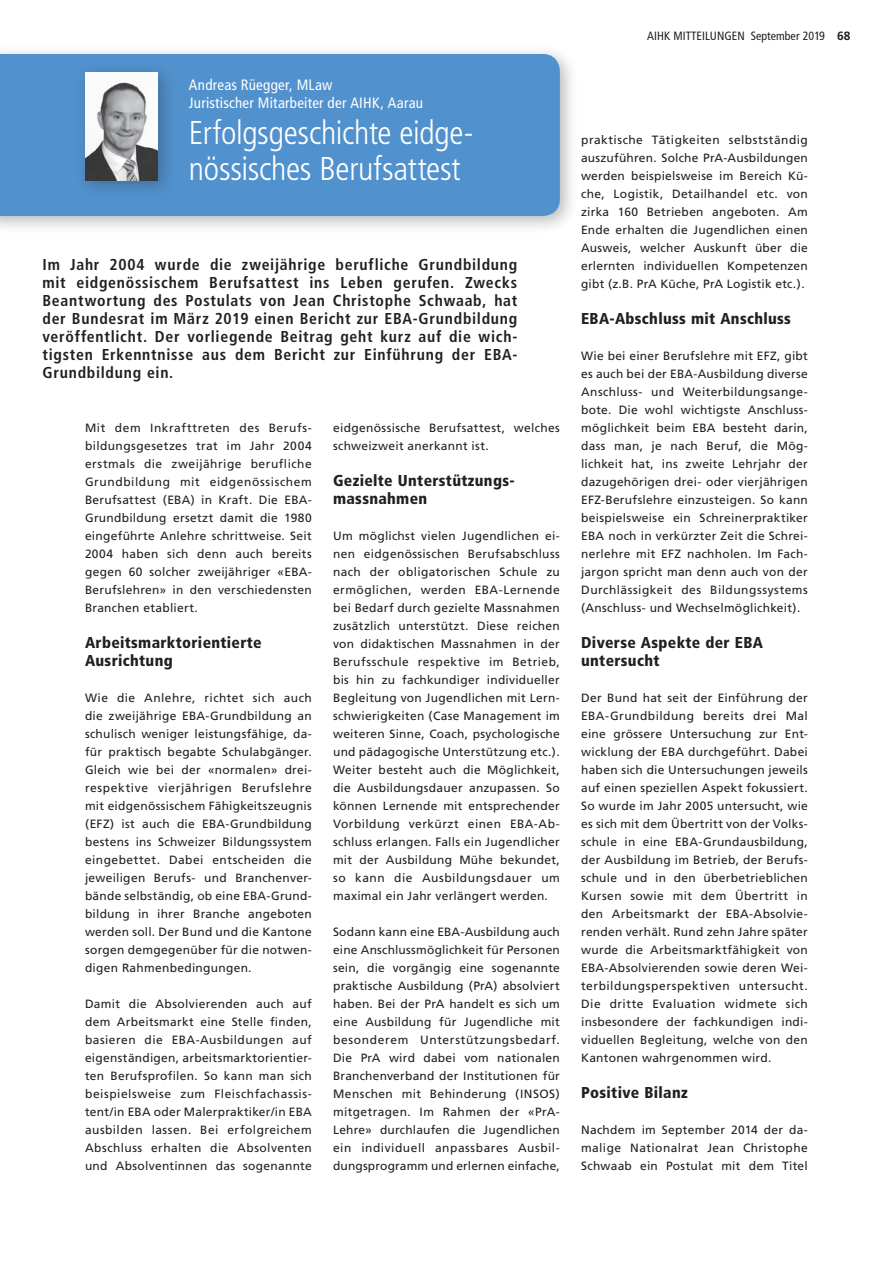
<style>
.page{position:relative;width:893px;height:1263px;background:#fff}
.page>*{position:absolute;margin:0;border:0;box-sizing:border-box;transform-origin:0 0}
.t1{font:300 condensed 33px/36px "Frutiger";letter-spacing:-.01em;color:#fff}
.t2{font:700 condensed 15.75px/18px "Frutiger";letter-spacing:.045em;color:#231f20;text-align:justify}
.t3{font:900 condensed 15.75px/18px "Frutiger";letter-spacing:.02em;color:#231f20}
.t4{font:condensed 15px/18px "Frutiger";letter-spacing:.015em;color:#fff}
.t5{font:12px/18px "Frutiger";letter-spacing:.025em;color:#231f20;text-align:justify}
.t6{font:condensed 12px "Frutiger";color:#231f20}
.s1{font-family:"Frutiger LT";font-weight:700;font-stretch:normal}
</style>
<div class="page">
<div style="left:0;top:44px;width:578px;height:191px;background:#231f20;opacity:.3"></div>
<div style="left:0;top:54px;width:560px;height:162px;background:#5191cd"></div>
<div style="left:75px;top:62px;width:101px;height:137px;background:#231f20;opacity:.3"></div>
<img style="left:85px;top:72px;width:73px;height:108px">
<p class="t4" style="left:189px;top:76px;width:235px">Andreas Rüegger, MLaw<br>Juristischer Mitarbeiter der AIHK, Aarau</p>
<h1 class="t1" style="left:189px;top:115px;width:283px">Erfolgsgeschichte eidge&shy;nössisches Berufsattest</h1>
<p class="t2" style="left:43px;top:256px;width:476px">Im Jahr 2004 wurde die zweijährige berufliche Grundbildung mit eidgenössischem Berufsattest ins Leben gerufen. Zwecks Beantwortung des Postulats von Jean Christophe Schwaab, hat der Bundesrat im März 2019 einen Bericht zur EBA-Grundbildung veröffentlicht. Der vorliegende Beitrag geht kurz auf die wich&shy;tigsten Erkenntnisse aus dem Bericht zur Einführung der EBA-Grundbildung ein.</p>
<p class="t5" style="left:85px;top:419px;width:228px">Mit dem Inkrafttreten des Berufs&shy;bildungsgesetzes trat im Jahr 2004 erstmals die zweijährige berufliche Grundbildung mit eidgenössischem Berufsattest (EBA) in Kraft. Die EBA-Grundbildung ersetzt damit die 1980 eingeführte Anlehre schrittweise. Seit 2004 haben sich denn auch bereits gegen 60 solcher zweijähriger «EBA-Berufslehren» in den verschiedensten Branchen etabliert.</p>
<h2 class="t3" style="left:85px;top:633px;width:178px">Arbeitsmarktorientierte<br>Ausrichtung</h2>
<p class="t5" style="left:85px;top:689px;width:228px">Wie die Anlehre, richtet sich auch die zweijährige EBA-Grundbildung an schulisch weniger leistungsfähige, da&shy;für praktisch begabte Schulabgänger.<br>Gleich wie bei der «normalen» drei&shy;respektive vierjährigen Berufslehre mit eidgenössischem Fähigkeitszeugnis (EFZ) ist auch die EBA-Grundbildung bestens ins Schweizer Bildungssystem eingebettet. Dabei entscheiden die jeweiligen Berufs- und Branchenver&shy;bände selbständig, ob eine EBA-Grund&shy;bildung in ihrer Branche angeboten werden soll. Der Bund und die Kantone sorgen demgegenüber für die notwen&shy;digen Rahmenbedingungen.</p>
<p class="t5" style="left:85px;top:995px;width:228px">Damit die Absolvierenden auch auf dem Arbeitsmarkt eine Stelle finden, basieren die EBA-Ausbildungen auf eigenständigen, arbeitsmarktorientier&shy;ten Berufsprofilen. So kann man sich beispielsweise zum Fleischfachassis&shy;tent/in EBA oder Malerpraktiker/in EBA ausbilden lassen. Bei erfolgreichem Abschluss erhalten die Absolventen und Absolventinnen das sogenannte</p>
<p class="t5" style="left:333px;top:419px;width:228px">eidgenössische Berufsattest, welches schweizweit anerkannt ist.</p>
<h2 class="t3" style="left:333px;top:471px;width:183px">Gezielte Unterstützungs&shy;massnahmen</h2>
<p class="t5" style="left:333px;top:527px;width:228px">Um möglichst vielen Jugendlichen ei&shy;nen eidgenössischen Berufsabschluss nach der obligatorischen Schule zu ermöglichen, werden EBA-Lernende bei Bedarf durch gezielte Massnahmen zusätzlich unterstützt. Diese reichen von didaktischen Massnahmen in der Berufsschule respektive im Betrieb, bis hin zu fachkundiger individueller Begleitung von Jugendlichen mit Lern&shy;schwierigkeiten (Case Management im weiteren Sinne, Coach, psychologische und pädagogische Unterstützung etc.).<br>Weiter besteht auch die Möglichkeit, die Ausbildungsdauer anzupassen. So können Lernende mit entsprechender Vorbildung verkürzt einen EBA-Ab&shy;schluss erlangen. Falls ein Jugendlicher mit der Ausbildung Mühe bekundet, so kann die Ausbildungsdauer um maximal ein Jahr verlängert werden.</p>
<p class="t5" style="left:333px;top:923px;width:228px">Sodann kann eine EBA-Ausbildung auch eine Anschlussmöglichkeit für Personen sein, die vorgängig eine sogenannte praktische Ausbildung (PrA) absolviert haben. Bei der PrA handelt es sich um eine Ausbildung für Jugendliche mit besonderem Unterstützungsbedarf.<br>Die PrA wird dabei vom nationalen Branchenverband der Institutionen für Menschen mit Behinderung (INSOS) mitgetragen. Im Rahmen der «PrA-Lehre» durchlaufen die Jugendlichen ein individuell anpassbares Ausbil&shy;dungsprogramm und erlernen einfache,</p>
<p class="t6" style="left:647px;top:29px;width:205px">AIHK MITTEILUNGEN September 2019 <span class="s1">68</span></p>
<p class="t5" style="left:581px;top:131px;width:228px">praktische Tätigkeiten selbstständig auszuführen. Solche PrA-Ausbildungen werden beispielsweise im Bereich Kü&shy;che, Logistik, Detailhandel etc. von zirka 160 Betrieben angeboten. Am Ende erhalten die Jugendlichen einen Ausweis, welcher Auskunft über die erlernten individuellen Kompetenzen gibt (z.B. PrA Küche, PrA Logistik etc.).</p>
<h2 class="t3" style="left:581px;top:309px;width:211px">EBA-Abschluss mit Anschluss</h2>
<p class="t5" style="left:581px;top:347px;width:228px">Wie bei einer Berufslehre mit EFZ, gibt es auch bei der EBA-Ausbildung diverse Anschluss- und Weiterbildungsange&shy;bote. Die wohl wichtigste Anschluss&shy;möglichkeit beim EBA besteht darin, dass man, je nach Beruf, die Mög&shy;lichkeit hat, ins zweite Lehrjahr der dazugehörigen drei- oder vierjährigen EFZ-Berufslehre einzusteigen. So kann beispielsweise ein Schreinerpraktiker EBA noch in verkürzter Zeit die Schrei&shy;nerlehre mit EFZ nachholen. Im Fach&shy;jargon spricht man denn auch von der Durchlässigkeit des Bildungssystems (Anschluss- und Wechselmöglichkeit).</p>
<h2 class="t3" style="left:581px;top:633px;width:183px">Diverse Aspekte der EBA untersucht</h2>
<p class="t5" style="left:581px;top:689px;width:228px">Der Bund hat seit der Einführung der EBA-Grundbildung bereits drei Mal eine grössere Untersuchung zur Ent&shy;wicklung der EBA durchgeführt. Dabei haben sich die Untersuchungen jeweils auf einen speziellen Aspekt fokussiert.<br>So wurde im Jahr 2005 untersucht, wie es sich mit dem Übertritt von der Volks&shy;schule in eine EBA-Grundausbildung, der Ausbildung im Betrieb, der Berufs&shy;schule und in den überbetrieblichen Kursen sowie mit dem Übertritt in den Arbeitsmarkt der EBA-Absolvie&shy;renden verhält. Rund zehn Jahre später wurde die Arbeitsmarktfähigkeit von EBA-Absolvierenden sowie deren Wei&shy;terbildungsperspektiven untersucht.<br>Die dritte Evaluation widmete sich insbesondere der fachkundigen indi&shy;viduellen Begleitung, welche von den Kantonen wahrgenommen wird.</p>
<h2 class="t3" style="left:581px;top:1083px;width:108px">Positive Bilanz</h2>
<p class="t5" style="left:581px;top:1121px;width:228px">Nachdem im September 2014 der da&shy;malige Nationalrat Jean Christophe Schwaab ein Postulat mit dem Titel</p>
</div>
